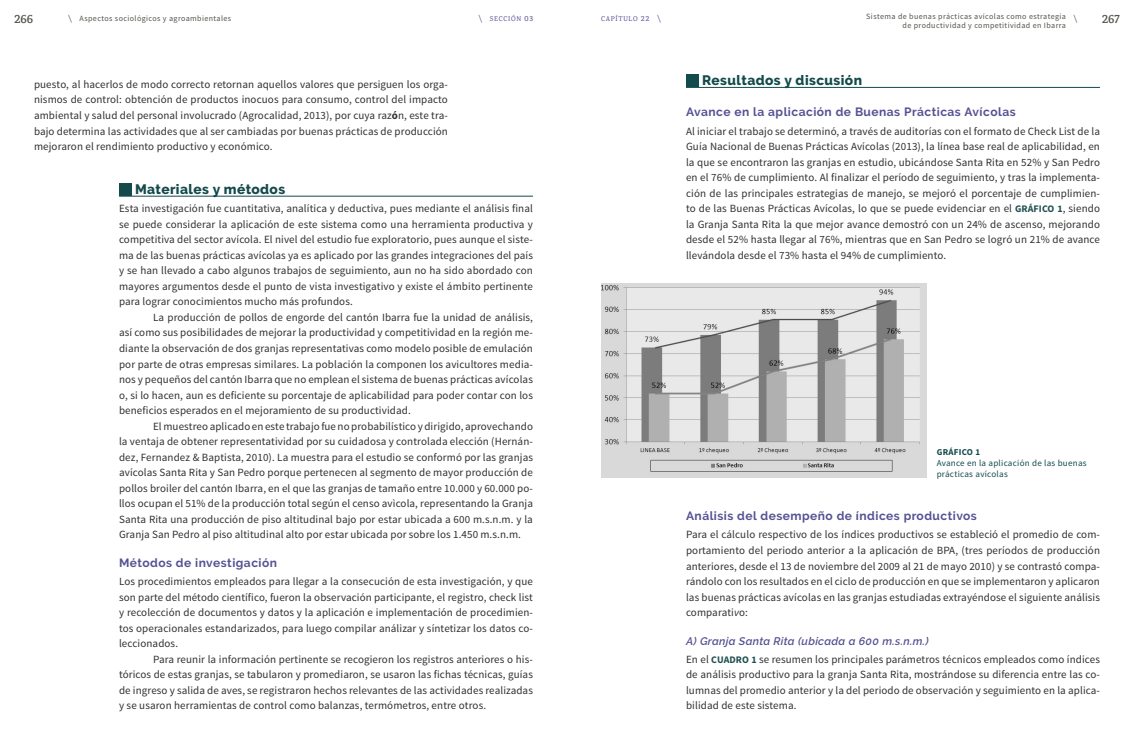
<style>
.page{position:relative;width:1134px;height:738px;background:#fff}
.page>*{position:absolute;margin:0;border:0;box-sizing:border-box;transform-origin:0 0}
.t1{font:800 13.7px "Raleway";letter-spacing:.03em;color:#134a4b}
.t2{font:600 13px "Karma";color:#53524c}
.t3{font:700 12px "Raleway";letter-spacing:.04em;color:#565293}
.t4{font:11px/15.5px "Source Sans Pro";letter-spacing:.01em;color:#312f30;text-align:justify}
.t5{font:italic 600 11px "Raleway";letter-spacing:.03em;color:#565293}
.t6{font:300 10px "Roboto";color:#53524c}
.t7{font:9px/11px "Source Sans Pro";letter-spacing:.03em;color:#134a4b}
.t8{font:700 9px "Source Sans Pro";letter-spacing:.03em;color:#134a4b}
.t9{font:8px/9px "Source Sans Pro";letter-spacing:.05em;color:#53524c;text-align:right}
.t10{font:500 7px "Karma";letter-spacing:.1em;color:#565293}
.s1{font-family:"Roboto";font-weight:300;font-size:10px}
.s2{font-size:8px}
.s3{font-weight:700}
.s4{font-weight:700;font-size:10px;color:#204f51}
.s5{font-style:italic}
</style>
<div class="page">
<hr style="left:686px;top:87px;width:414px;height:1px;background:#134a4b">
<div style="left:686px;top:75px;width:12px;height:12px;background:#134a4b"></div>
<hr style="left:119px;top:195px;width:414px;height:1px;background:#134a4b">
<div style="left:119px;top:183px;width:12px;height:12px;background:#134a4b"></div>
<img style="left:601px;top:283px;width:325px;height:194px">
<p class="t9" style="left:866px;top:12px;width:201px">Sistema de buenas prácticas avícolas como estrategia de productividad y competitividad en Ibarra</p>
<p class="t2" style="left:14px;top:10px;width:21px">266</p>
<p class="t10" style="left:478px;top:14px;width:56px"><span class="s1">\</span> SECCIÓN <span class="s2">03</span></p>
<p class="t10" style="left:601px;top:14px;width:62px">CAPÍTULO <span class="s2">22</span> <span class="s1">\</span></p>
<p class="t2" style="left:1102px;top:10px;width:20px">267</p>
<p class="t9" style="left:68px;top:14px;width:165px"><span class="s1">\</span> Aspectos sociológicos y agroambientales</p>
<p class="t6" style="left:1073px;top:11px;width:5px">\</p>
<p class="t4" style="left:34px;top:77px;width:415px">puesto, al hacerlos de modo correcto retornan aquellos valores que persiguen los orga&shy;nismos de control: obtención de productos inocuos para consumo, control del impacto ambiental y salud del personal involucrado (Agrocalidad, 2013), por cuya raz<span class="s3">ó</span>n, este tra&shy;bajo determina las actividades que al ser cambiadas por buenas prácticas de producción mejoraron el rendimiento productivo y económico.</p>
<p class="t1" style="left:702px;top:72px;width:161px">Resultados y discusión</p>
<p class="t3" style="left:686px;top:105px;width:331px">Avance en la aplicación de Buenas Prácticas Avícolas</p>
<p class="t4" style="left:686px;top:123px;width:415px">Al iniciar el trabajo se determinó, a través de auditorías con el formato de Check List de la Guía Nacional de Buenas Prácticas Avícolas (2013), la línea base real de aplicabilidad, en la que se encontraron las granjas en estudio, ubicándose Santa Rita en 52% y San Pedro en el 76% de cumplimiento. Al finalizar el período de seguimiento, y tras la implementa&shy;ción de las principales estrategias de manejo, se mejoró el porcentaje de cumplimien&shy;to de las Buenas Prácticas Avícolas, lo que se puede evidenciar en el <span class="s4">GRÁFICO 1</span>, siendo la Granja Santa Rita la que mejor avance demostró con un 24% de ascenso, mejorando desde el 52% hasta llegar al 76%, mientras que en San Pedro se logró un 21% de avance llevándola desde el 73% hasta el 94% de cumplimiento.</p>
<p class="t1" style="left:135px;top:181px;width:152px">Materiales y métodos</p>
<p class="t4" style="left:119px;top:201px;width:415px">Esta investigación fue cuantitativa, analítica y deductiva, pues mediante el análisis final se puede considerar la aplicación de este sistema como una herramienta productiva y competitiva del sector avícola. El nivel del estudio fue exploratorio, pues aunque el siste&shy;ma de las buenas prácticas avícolas ya es aplicado por las grandes integraciones del país y se han llevado a cabo algunos trabajos de seguimiento, aun no ha sido abordado con mayores argumentos desde el punto de vista investigativo y existe el ámbito pertinente para lograr conocimientos mucho más profundos.</p>
<p class="t4" style="left:119px;top:309px;width:415px;text-indent:34px">La producción de pollos de engorde del cantón Ibarra fue la unidad de análisis, así como sus posibilidades de mejorar la productividad y competitividad en la región me&shy;diante la observación de dos granjas representativas como modelo posible de emulación por parte de otras empresas similares. La población la componen los avicultores media&shy;nos y pequeños del cantón Ibarra que no emplean el sistema de buenas prácticas avícolas o, si lo hacen, aun es deficiente su porcentaje de aplicabilidad para poder contar con los beneficios esperados en el mejoramiento de su productividad.</p>
<p class="t4" style="left:119px;top:418px;width:415px;text-indent:34px">El muestreo aplicado en este trabajo fue no probabilístico y dirigido, aprovechando la ventaja de obtener representatividad por su cuidadosa y controlada elección (Hernán&shy;dez, Fernandez &amp; Baptista, 2010). La muestra para el estudio se conformó por las granjas avícolas Santa Rita y San Pedro porque pertenecen al segmento de mayor producción de pollos broiler del cantón Ibarra, en el que las granjas de tamaño entre 10.000 y 60.000 po&shy;llos ocupan el 51% de la producción total según el censo avìcola, representando la Granja Santa Rita una producción de piso altitudinal bajo por estar ubicada a 600 m.s.n.m. y la Granja San Pedro al piso altitudinal alto por estar ubicada por sobre los 1.450 m.s.n.m.</p>
<p class="t3" style="left:119px;top:555px;width:160px">Métodos de investigación</p>
<p class="t4" style="left:119px;top:573px;width:415px">Los procedimientos empleados para llegar a la consecución de esta investigación, y que son parte del método científico, fueron la observación participante, el registro, check list y recolección de documentos y datos y la aplicación e implementación de procedimien&shy;tos operacionales estandarizados, para luego compilar análizar y síntetizar los datos co&shy;leccionados.</p>
<p class="t4" style="left:119px;top:651px;width:415px;text-indent:34px">Para reunir la información pertinente se recogieron los registros anteriores o his&shy;tóricos de estas granjas, se tabularon y promediaron, se usaron las fichas técnicas, guías de ingreso y salida de aves, se registraron hechos relevantes de las actividades realizadas y se usaron herramientas de control como balanzas, termómetros, entre otros.</p>
<p class="t8" style="left:937px;top:446px;width:45px">GRÁFICO 1</p>
<p class="t7" style="left:937px;top:457px;width:151px">Avance en la aplicación de las buenas prácticas avícolas</p>
<p class="t3" style="left:686px;top:509px;width:292px">Análisis del desempeño de índices productivos</p>
<p class="t4" style="left:686px;top:527px;width:415px">Para el cálculo respectivo de los índices productivos se estableció el promedio de com&shy;portamiento del periodo anterior a la aplicación de BPA, (tres períodos de producción anteriores, desde el 13 de noviembre del 2009 al 21 de mayo 2010) y se contrastó compa&shy;rándolo con los resultados en el ciclo de producción en que se implementaron y aplicaron las buenas prácticas avícolas en las granjas estudiadas extrayéndose el siguiente análisis comparati<span class="s5">v</span>o:</p>
<p class="t5" style="left:686px;top:634px;width:244px">A) Granja Santa Rita (ubicada a 600 m.s.n.m.)</p>
<p class="t4" style="left:686px;top:651px;width:415px">En el <span class="s4">CUADRO 1</span> se resumen los principales parámetros técnicos empleados como índices de análisis productivo para la granja Santa Rita, mostrándose su diferencia entre las co&shy;lumnas del promedio anterior y la del periodo de observación y seguimiento en la aplica&shy;bilidad de este sistema.</p>
</div>
